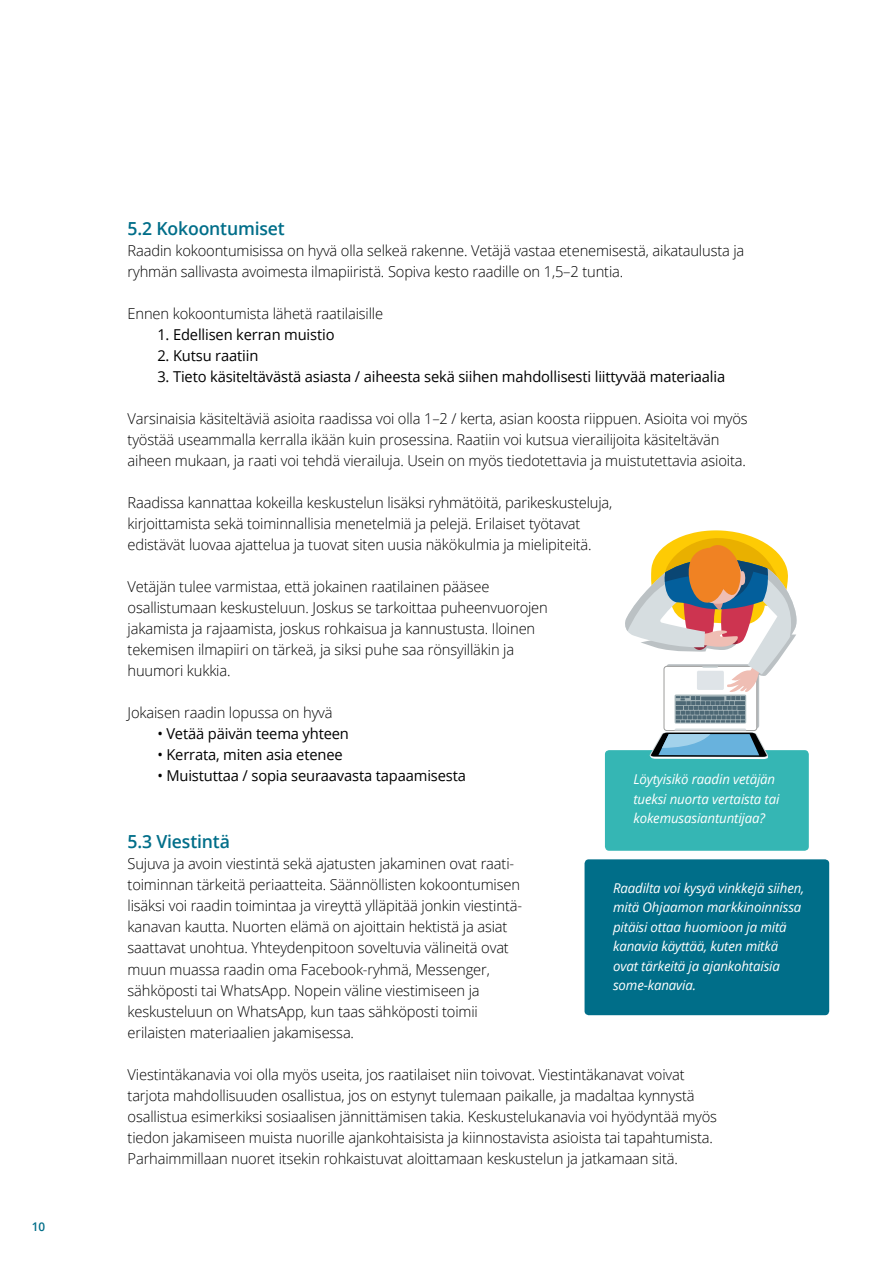
<style>
.page{position:relative;width:893px;height:1263px;background:#fff}
.page>*{position:absolute;margin:0;border:0;box-sizing:border-box;transform-origin:0 0}
.t1{font:600 18px "Open Sans";letter-spacing:-.01em;color:#006e89}
.t2{font:300 15px/21px "Open Sans";letter-spacing:-.01em;color:#000}
.t3{font:15px "Open Sans";letter-spacing:-.01em;color:#000}
.t4{font:italic 13.5px/19.5px "Open Sans";letter-spacing:-.01em;color:#fff}
.t5{font:600 12px "Open Sans";color:#006e89}
</style>
<div class="page">
<div style="left:605px;top:750px;width:204px;height:101px;background:#35b6b4;border-radius:4px"></div>
<div style="left:585px;top:859px;width:244px;height:156px;background:#006e89;border-radius:4px"></div>
<div style="left:664px;top:666px;width:93px;height:64px;background:linear-gradient(to right,#feffff,#fff);border-radius:3px"></div>
<svg style="left:675px;top:694px;width:71px;height:29px"></svg>
<svg style="left:649px;top:728px;width:120px;height:31px"></svg>
<svg style="left:625px;top:530px;width:172px;height:192px"></svg>
<p class="t5" style="left:32px;top:1218px;width:15px">10</p>
<p class="t1" style="left:128px;top:216px;width:159px">5.2 Kokoontumiset</p>
<p class="t2" style="left:128px;top:240px;width:618px">Raadin kokoontumisissa on hyvä olla selkeä rakenne. Vetäjä vastaa etenemisestä, aikataulusta ja ryhmän sallivasta avoimesta ilmapiiristä. Sopiva kesto raadille on 1,5–2 tuntia.</p>
<p class="t2" style="left:128px;top:303px;width:257px">Ennen kokoontumista lähetä raatilaisille</p>
<p class="t3" style="left:157px;top:324px;width:179px">1. Edellisen kerran muistio</p>
<p class="t3" style="left:157px;top:345px;width:103px">2. Kutsu raatiin</p>
<p class="t3" style="left:157px;top:366px;width:569px">3. Tieto käsiteltävästä asiasta / aiheesta sekä siihen mahdollisesti liittyvää materiaalia</p>
<p class="t2" style="left:128px;top:408px;width:622px">Varsinaisia käsiteltäviä asioita raadissa voi olla 1–2 / kerta, asian koosta riippuen. Asioita voi myös työstää useammalla kerralla ikään kuin prosessina. Raatiin voi kutsua vierailijoita käsiteltävän aiheen mukaan, ja raati voi tehdä vierailuja. Usein on myös tiedotettavia ja muistutettavia asioita.</p>
<p class="t2" style="left:128px;top:492px;width:486px">Raadissa kannattaa kokeilla keskustelun lisäksi ryhmätöitä, parikeskusteluja, kirjoittamista sekä toiminnallisia menetelmiä ja pelejä. Erilaiset työtavat edistävät luovaa ajattelua ja tuovat siten uusia näkökulmia ja mielipiteitä.</p>
<p class="t2" style="left:128px;top:576px;width:422px">Vetäjän tulee varmistaa, että jokainen raatilainen pääsee osallistumaan keskusteluun. Joskus se tarkoittaa puheenvuorojen jakamista ja rajaamista, joskus rohkaisua ja kannustusta. Iloinen tekemisen ilmapiiri on tärkeä, ja siksi puhe saa rönsyilläkin ja huumori kukkia.</p>
<p class="t2" style="left:128px;top:702px;width:207px">Jokaisen raadin lopussa on hyvä</p>
<p class="t3" style="left:157px;top:723px;width:193px">• Vetää päivän teema yhteen</p>
<p class="t3" style="left:157px;top:744px;width:187px">• Kerrata, miten asia etenee</p>
<p class="t3" style="left:157px;top:765px;width:310px">• Muistuttaa / sopia seuraavasta tapaamisesta</p>
<p class="t4" style="left:633px;top:769px;width:148px">Löytyisikö raadin vetäjän tueksi nuorta vertaista tai kokemusasiantuntijaa?</p>
<p class="t1" style="left:128px;top:829px;width:104px">5.3 Viestintä</p>
<p class="t2" style="left:128px;top:853px;width:396px">Sujuva ja avoin viestintä sekä ajatusten jakaminen ovat raati&shy;toiminnan tärkeitä periaatteita. Säännöllisten kokoontumisen lisäksi voi raadin toimintaa ja vireyttä ylläpitää jonkin viestintä&shy;kanavan kautta. Nuorten elämä on ajoittain hektistä ja asiat saattavat unohtua. Yhteydenpitoon soveltuvia välineitä ovat muun muassa raadin oma Facebook-ryhmä, Messenger, sähköposti tai WhatsApp. Nopein väline viestimiseen ja keskusteluun on WhatsApp, kun taas sähköposti toimii erilaisten materiaalien jakamisessa.</p>
<p class="t2" style="left:128px;top:1063px;width:591px">Viestintäkanavia voi olla myös useita, jos raatilaiset niin toivovat. Viestintäkanavat voivat tarjota mahdollisuuden osallistua, jos on estynyt tulemaan paikalle, ja madaltaa kynnystä osallistua esimerkiksi sosiaalisen jännittämisen takia. Keskustelukanavia voi hyödyntää myös tiedon jakamiseen muista nuorille ajankohtaisista ja kiinnostavista asioista tai tapahtumista.<br>Parhaimmillaan nuoret itsekin rohkaistuvat aloittamaan keskustelun ja jatkamaan sitä.</p>
<p class="t4" style="left:613px;top:878px;width:193px">Raadilta voi kysyä vinkkejä siihen, mitä Ohjaamon markkinoinnissa pitäisi ottaa huomioon ja mitä kanavia käyttää, kuten mitkä ovat tärkeitä ja ajankohtaisia some-kanavia.</p>
</div>
